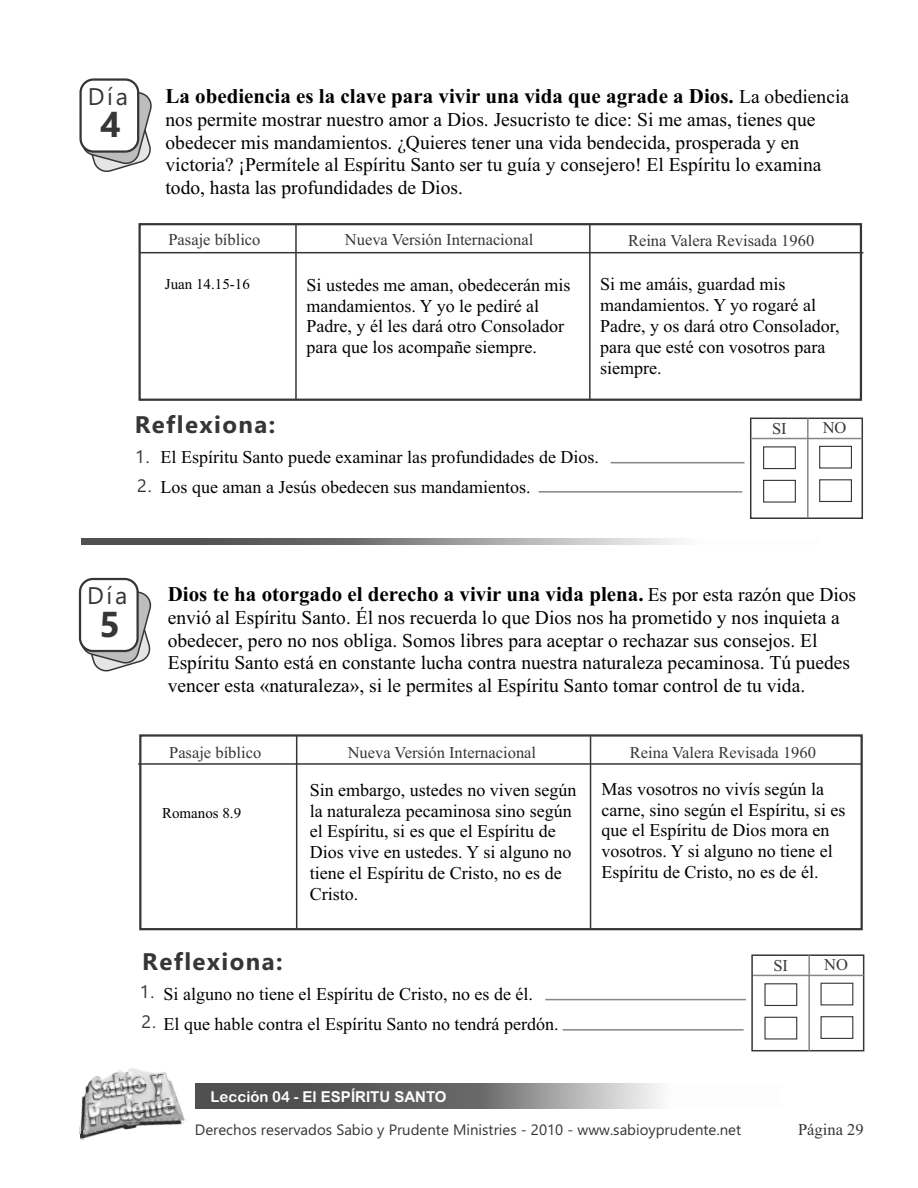
<style>
.page{position:relative;width:918px;height:1188px;background:#fff}
.page>*{position:absolute;margin:0;border:0;box-sizing:border-box;transform-origin:0 0}
.t1{font:700 36px "Ebrima";color:#363636}
.t2{font:700 24px "Ebrima";letter-spacing:.06em;color:#363636}
.t3{font:24px "Ebrima";letter-spacing:.115em;color:#363636}
.t4{font:700 21px "Times New Roman";color:#000}
.t5{font:19.5px/22.5px "Times New Roman";color:#000}
.t6{font:18px/21px "Times New Roman";color:#000}
.t7{font:18px/28.7px "Ebrima";color:#363636}
.t8{font:16.5px "Times New Roman";color:#363636}
.t9{font:15px "Ebrima";color:#363636}
.t10{font:700 15px "Arial";color:#fff}
.t11{font:15px "Times New Roman";color:#000}
.s1{font-weight:400;font-size:19.5px}
.s2{font-family:"Arial Rounded MT Bold";font-weight:400}
</style>
<div class="page">
<div style="left:139px;top:734px;width:724px;height:196px;border:2px solid #363636"></div>
<hr style="left:138px;top:763px;width:724px;height:2px;background:#363636">
<hr style="left:296px;top:735px;width:1px;height:194px;background:#363636">
<hr style="left:590px;top:736px;width:1px;height:193px;background:#363636">
<div style="left:139px;top:223px;width:723px;height:178px;border:2px solid #363636"></div>
<svg style="left:85px;top:90px;width:67px;height:82px"></svg>
<div style="left:79px;top:78px;width:60px;height:75px;background:#fff;border:2px solid #363636;border-radius:13px"></div>
<hr style="left:140px;top:252px;width:723px;height:1px;background:#363636">
<hr style="left:295px;top:224px;width:2px;height:176px;background:#363636">
<hr style="left:589px;top:225px;width:2px;height:175px;background:#363636">
<svg style="left:78px;top:584px;width:74px;height:88px"></svg>
<div style="left:79px;top:578px;width:60px;height:74px;background:#fff;border:2px solid #363636;border-radius:13px"></div>
<svg style="left:82px;top:539px;width:597px;height:5px;background:#898989"></svg>
<hr style="left:545px;top:999px;width:201px;height:1px;background:#868686">
<hr style="left:563px;top:1029px;width:181px;height:2px;background:#868686">
<svg style="left:820px;top:982px;width:34px;height:24px"></svg>
<svg style="left:820px;top:1016px;width:34px;height:23px"></svg>
<div style="left:751px;top:954px;width:113px;height:97px;border:2px solid #363636"></div>
<svg style="left:764px;top:983px;width:34px;height:23px"></svg>
<svg style="left:764px;top:1016px;width:34px;height:24px"></svg>
<hr style="left:753px;top:975px;width:111px;height:1px;background:#868686">
<hr style="left:808px;top:955px;width:2px;height:96px;background:#868686">
<hr style="left:611px;top:462px;width:134px;height:1px;background:#868686">
<hr style="left:539px;top:491px;width:203px;height:2px;background:#868686">
<svg style="left:819px;top:445px;width:33px;height:24px"></svg>
<svg style="left:819px;top:479px;width:33px;height:23px"></svg>
<div style="left:750px;top:418px;width:113px;height:101px;border:2px solid #363636"></div>
<svg style="left:763px;top:446px;width:33px;height:24px"></svg>
<svg style="left:763px;top:479px;width:33px;height:24px"></svg>
<hr style="left:752px;top:438px;width:110px;height:1px;background:#868686">
<hr style="left:807px;top:418px;width:2px;height:100px;background:#868686">
<svg style="left:196px;top:1084px;width:464px;height:24px;background:#7a7a7a"></svg>
<img style="left:79px;top:1068px;width:106px;height:68px">
<h2 class="t3" style="left:88px;top:87px;width:42px">Día</h2>
<h1 class="t1" style="left:100px;top:111px;width:22px">4</h1>
<p class="t4" style="left:166px;top:89px;width:685px">La obediencia es la clave para vivir una vida que agrade a Dios. <span class="s1">La obediencia</span></p>
<p class="t5" style="left:166px;top:110px;width:657px">nos permite mostrar nuestro amor a Dios. Jesucristo te dice: Si me amas, tienes que obedecer mis mandamientos. ¿Quieres tener una vida bendecida, prosperada y en victoria? ¡Permítele al Espíritu Santo ser tu guía y consejero! El Espíritu lo examina todo, hasta las profundidades de Dios.</p>
<p class="t8" style="left:168px;top:233px;width:94px">Pasaje bíblico</p>
<p class="t8" style="left:345px;top:234px;width:190px">Nueva Versión Internacional</p>
<p class="t8" style="left:628px;top:234px;width:188px">Reina Valera Revisada 1960</p>
<p class="t6" style="left:600px;top:275px;width:241px">Si me amáis, guardad mis mandamientos. Y yo rogaré al<br>Padre, y os dará otro Consolador, para que esté con vosotros para siempre.</p>
<p class="t6" style="left:307px;top:276px;width:265px">Si ustedes me aman, obedecerán mis mandamientos. Y yo le pediré al<br>Padre, y él les dará otro Consolador para que los acompañe siempre.</p>
<p class="t11" style="left:165px;top:279px;width:86px">Juan 14.15-16</p>
<h2 class="t2" style="left:135px;top:415px;width:142px">Reflexiona:</h2>
<p class="t7" style="left:135px;top:444px;width:18px">1.<br>2.</p>
<p class="t6" style="left:161px;top:444px;width:440px;line-height:29.8px">El Espíritu Santo puede examinar las profundidades de Dios.<br>Los que aman a Jesús obedecen sus mandamientos.</p>
<p class="t8" style="left:772px;top:423px;width:16px">SI</p>
<p class="t8" style="left:823px;top:422px;width:25px">NO</p>
<h2 class="t3" style="left:87px;top:587px;width:42px">Día</h2>
<h1 class="t1" style="left:100px;top:610px;width:22px">5</h1>
<p class="t4" style="left:168px;top:587px;width:690px">Dios te ha otorgado el derecho a vivir una vida plena. <span class="s1">Es por esta razón que Dios</span></p>
<p class="t5" style="left:168px;top:608px;width:684px">envió al Espíritu Santo. Él nos recuerda lo que Dios nos ha prometido y nos inquieta a obedecer, pero no nos obliga. Somos libres para aceptar o rechazar sus consejos. El Espíritu Santo está en constante lucha contra nuestra naturaleza pecaminosa. Tú puedes vencer esta «naturaleza», si le permites al Espíritu Santo tomar control de tu vida.</p>
<p class="t8" style="left:169px;top:747px;width:94px">Pasaje bíblico</p>
<p class="t8" style="left:348px;top:746px;width:190px">Nueva Versión Internacional</p>
<p class="t8" style="left:630px;top:747px;width:188px">Reina Valera Revisada 1960</p>
<p class="t6" style="left:310px;top:781px;width:268px">Sin embargo, ustedes no viven según la naturaleza pecaminosa sino según el Espíritu, si es que el Espíritu de<br>Dios vive en ustedes. Y si alguno no tiene el Espíritu de Cristo, no es de<br>Cristo.</p>
<p class="t6" style="left:602px;top:780px;width:245px">Mas vosotros no vivís según la carne, sino según el Espíritu, si es que el Espíritu de Dios mora en vosotros. Y si alguno no tiene el<br>Espíritu de Cristo, no es de él.</p>
<p class="t11" style="left:162px;top:808px;width:81px">Romanos 8.9</p>
<h2 class="t2" style="left:142px;top:952px;width:142px">Reflexiona:</h2>
<p class="t7" style="left:140px;top:979px;width:18px;line-height:29.1px">1.<br>2.</p>
<p class="t6" style="left:164px;top:981px;width:396px;line-height:29.8px">Si alguno no tiene el Espíritu de Cristo, no es de él.<br>El que hable contra el Espíritu Santo no tendrá perdón.</p>
<p class="t8" style="left:773px;top:960px;width:16px">SI</p>
<p class="t8" style="left:824px;top:959px;width:25px">NO</p>
<p class="t10" style="left:211px;top:1091px;width:237px"><span class="s2">Lección 04 -</span> El ESPÍRITU SANTO</p>
<p class="t9" style="left:195px;top:1125px;width:548px">Derechos reservados Sabio y Prudente Ministries - 2010 - www.sabioyprudente.net</p>
<p class="t8" style="left:798px;top:1123px;width:67px">Página 29</p>
</div>
